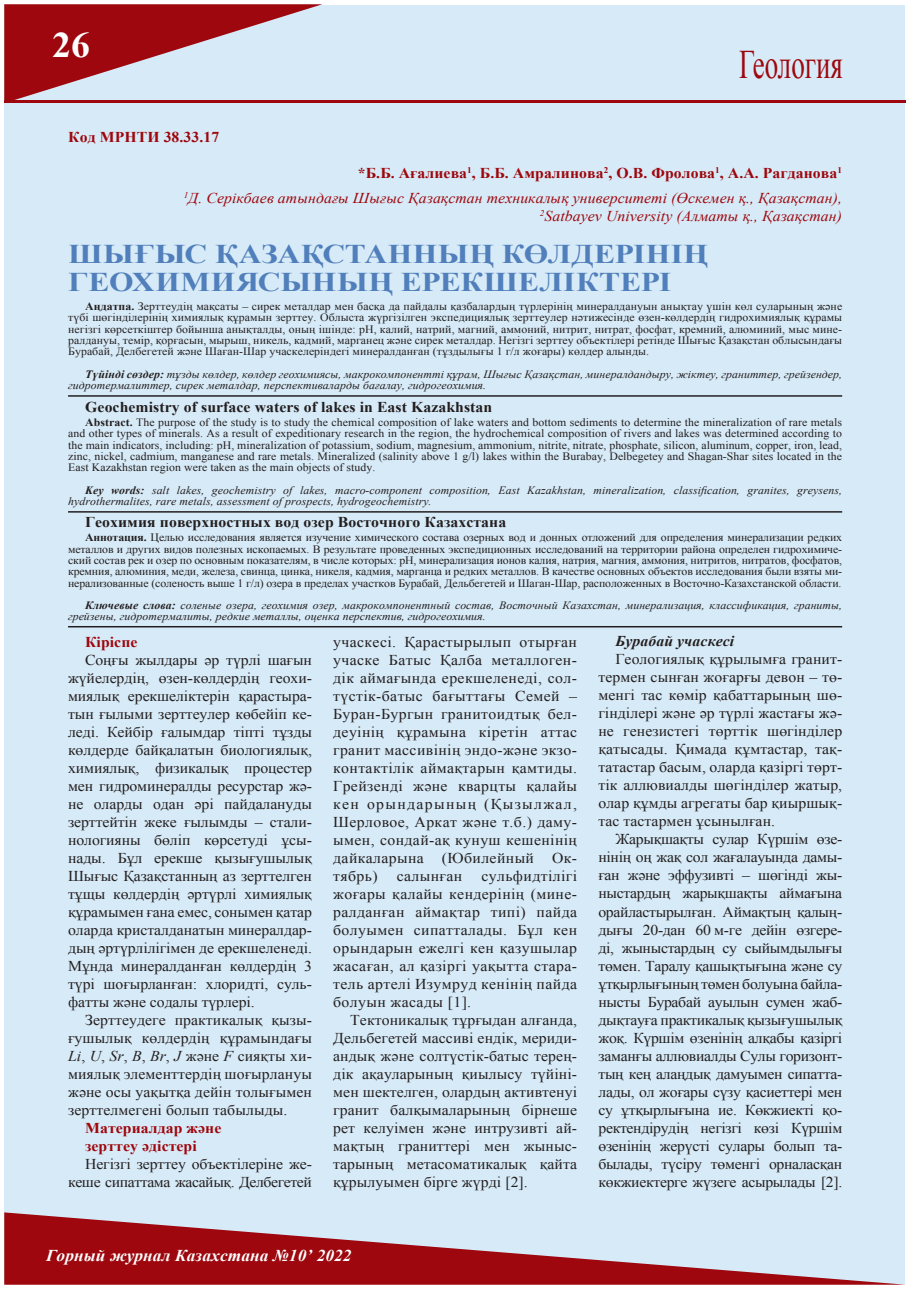
<style>
.page{position:relative;width:906px;height:1289px;background:#fff}
.page>*{position:absolute;margin:0;border:0;box-sizing:border-box;transform-origin:0 0}
.t1{font:40.5px "Times New Roman";color:#9d070d;scale:.67 1}
.t2{font:700 36px "Times New Roman";color:#fff;scale:1.05 1}
.t3{font:700 27px "Times New Roman";letter-spacing:.015em;color:#507fbb;scale:1.17 1}
.t4{font:italic 700 16.5px "Times New Roman";letter-spacing:.005em;color:#fff;scale:1.05 1}
.t5{font:15px/18px "Times New Roman";letter-spacing:.005em;color:#231f20;text-align:justify;scale:1.05 1}
.t6{font:italic 15px/25.2px "Times New Roman";letter-spacing:.005em;color:#9d070d;text-align:right;scale:1.05 1}
.t7{font:700 15px "Times New Roman";letter-spacing:.005em;color:#231f20;scale:1.05 1}
.t8{font:15px/18px "Times New Roman";letter-spacing:-.025em;color:#231f20;text-align:right;scale:1.05 1}
.t9{font:700 15px/18px "Times New Roman";letter-spacing:.005em;color:#9d070d;scale:1.05 1}
.t10{font:italic 700 15px "Times New Roman";letter-spacing:.005em;color:#231f20;scale:1.05 1}
.t11{font:15px "Times New Roman";letter-spacing:.025em;color:#231f20;scale:1.05 1}
.t12{font:11.25px/11.2px "Times New Roman";letter-spacing:.005em;color:#231f20;text-align:justify;scale:1.05 1}
.t13{font:italic 11.25px/11.2px "Times New Roman";letter-spacing:.005em;color:#231f20;scale:1.05 1}
.s1{font-weight:700;font-style:normal}
.s2{font-weight:700}
.s3{font-style:italic}
</style>
<div class="page">
<div style="left:4px;top:5px;width:900px;height:1278px;background:#d7eaf7"></div>
<svg style="left:4px;top:4px;width:318px;height:96px"></svg>
<svg style="left:4px;top:1212px;width:901px;height:72px"></svg>
<hr style="left:4px;top:100px;width:902px;height:3px;background:#9d070d">
<hr style="left:68px;top:395px;width:774px;height:1px;background:#231f20">
<hr style="left:68px;top:511px;width:774px;height:1px;background:#231f20">
<hr style="left:68px;top:626px;width:774px;height:1px;background:#231f20">
<h2 class="t2" style="left:52px;top:20px;width:38px">26</h2>
<h1 class="t1" style="left:739px;top:37px;width:156px">Геология</h1>
<p class="t9" style="left:68px;top:128px;width:145px">Код МРНТИ 38.33.17</p>
<p class="t6" style="left:184px;top:160px;width:628px"><span class="s1">*Б.Б. Ағалиева</span><sup>1</sup><span class="s1">, Б.Б. Амралинова</span><sup>2</sup><span class="s1">, О.В. Фролова</span><sup>1</sup><span class="s1">, А.А. Рагданова</span><sup>1<br></sup><sup>1</sup>Д. Серікбаев атындағы Шығыс Қазақстан техникалық университеті (Өскемен қ., Қазақстан),</p>
<p class="t6" style="left:540px;top:203px;width:289px"><sup>2</sup>Satbayev University (Алматы қ., Қазақстан)</p>
<h3 class="t3" style="left:68px;top:235px;width:257px">Шығыс Қазақстанн</h3>
<h3 class="t3" style="left:438px;top:235px;width:232px">ың көлдерінің</h3>
<h3 class="t3" style="left:68px;top:264px;width:98px">геохими</h3>
<h3 class="t3" style="left:236px;top:264px;width:373px">ясының ерекшеліктері</h3>
<p class="t12" style="left:68px;top:301px;width:738px;text-indent:17px"><span class="s2">Аңдатпа.</span> Зерттеудің мақсаты – сирек металдар мен басқа да пайдалы қазбалардың түрлерінің минералдануын анықтау үшін көл суларының және түбі шөгінділерінің химиялық құрамын зерттеу. Облыста жүргізілген экспедициялық зерттеулер нәтижесінде өзен-көлдердің гидрохимиялық құрамы негізгі көрсеткіштер бойынша анықталды, оның ішінде: рН, калий, натрий, магний, аммоний, нитрит, нитрат, фосфат, кремний, алюминий, мыс мине&shy;ралдануы, темір, қорғасын, мырыш, никель, кадмий, марганец және сирек металдар. Негізгі зерттеу объектілері ретінде Шығыс Қазақстан облысындағы Бурабай, Делбегетей және Шаған-Шар учаскелеріндегі минералданған (тұздылығы 1 г/л жоғары) көлдер алынды.</p>
<p class="t13" style="left:68px;top:368px;width:738px;text-indent:17px"><span class="s2">Түйінді сөздер:</span> тұзды көлдер, көлдер геохимиясы, макрокомпонентті құрам, Шығыс Қазақстан, минералдандыру, жіктеу, граниттер, грейзендер, гидротермалиттер, сирек металдар, перспективаларды бағалау, гидрогеохимия.</p>
<p class="t7" style="left:85px;top:396px;width:389px">Geochemistry of surface waters of lakes in East Kazakhstan</p>
<p class="t12" style="left:68px;top:416px;width:738px;text-indent:17px"><span class="s2">Abstract.</span> The purpose of the study is to study the chemical composition of lake waters and bottom sediments to determine the mineralization of rare metals and other types of minerals. As a result of expeditionary research in the region, the hydrochemical composition of rivers and lakes was determined according to the main indicators, including: pH, mineralization of potassium, sodium, magnesium, ammonium, nitrite, nitrate, phosphate, silicon, aluminum, copper, iron, lead, zinc, nickel, cadmium, manganese and rare metals. Mineralized (salinity above 1 g/l) lakes within the Burabay, Delbegetey and Shagan-Shar sites located in the East Kazakhstan region were taken as the main objects of study.</p>
<p class="t13" style="left:68px;top:484px;width:738px;text-indent:17px"><span class="s2">Key words:</span> salt lakes, geochemistry of lakes, macro-component composition, East Kazakhstan, mineralization, classification, granites, greysens, hydrothermalites, rare metals, assessment ofprospects, hydrogeochemistry.</p>
<p class="t7" style="left:85px;top:512px;width:402px">Геохимия поверхностных вод озер Восточного Казахстана</p>
<p class="t12" style="left:68px;top:532px;width:739px;text-indent:17px"><span class="s2">Аннотация.</span> Целью исследования является изучение химического состава озерных вод и донных отложений для определения минерализации редких металлов и других видов полезных ископаемых. В результате проведенных экспедиционных исследований на территории района определен гидрохимиче&shy;ский состав рек и озер по основным показателям, в числе которых: pH, минерализация ионов калия, натрия, магния, аммония, нитритов, нитратов, фосфатов, кремния, алюминия, меди, железа, свинца, цинка, никеля, кадмия, марганца и редких металлов. В качестве основных объектов исследования были взяты ми&shy;нерализованные (соленость выше 1 г/л) озера в пределах участков Бурабай, Дельбегетей и Шаган-Шар, расположенных в Восточно-Казахстанской области.</p>
<p class="t13" style="left:68px;top:599px;width:739px;text-indent:17px"><span class="s2">Ключевые слова:</span> соленые озера, геохимия озер, макрокомпонентный состав, Восточный Казахстан, минерализация, классификация, граниты, грейзены, гидротермалиты, редкие металлы, оценка перспектив, гидрогеохимия.</p>
<p class="t9" style="left:85px;top:632px;width:51px">Кіріспе</p>
<p class="t5" style="left:68px;top:650px;width:234px;text-indent:17px">Соңғы жылдары әр түрлі шағын жүйелердің, өзен-көлдердің геохи&shy;миялық ерекшеліктерін қарастыра&shy;тын ғылыми зерттеулер көбейіп ке&shy;леді. Кейбір ғалымдар тіпті тұзды көлдерде байқалатын биологиялық, химиялық, физикалық процестер мен гидроминералды ресурстар жә&shy;не оларды одан әрі пайдалануды зерттейтін жеке ғылымды – стали&shy;нологияны бөліп көрсетуді ұсы&shy;нады. Бұл ерекше қызығушылық Шығыс Қазақстанның аз зерттелген тұщы көлдердің әртүрлі химиялық құрамымен ғана емес, сонымен қатар оларда кристалданатын минералдар&shy;дың әртүрлілігімен де ерекшеленеді.<br>Мұнда минералданған көлдердің 3 түрі шоғырланған: хлоридті, суль&shy;фатты және содалы түрлері.</p>
<p class="t5" style="left:68px;top:1010px;width:234px;text-indent:17px">Зерттеудеге практикалық қызы&shy;ғушылық көлдердің құрамындағы <span class="s3">Li</span>, <span class="s3">U</span>, <span class="s3">Sr</span>, <span class="s3">B</span>, <span class="s3">Br</span>, <span class="s3">J</span> және <span class="s3">F</span> сияқты хи&shy;миялық элементтердің шоғырлануы және осы уақытқа дейін толығымен зерттелмегені болып табылыды.</p>
<p class="t9" style="left:85px;top:1118px;width:131px">Материалдар және зерттеу әдістері</p>
<p class="t8" style="left:68px;top:1154px;width:234px">Негізгі зерттеу объектілеріне же&shy;кеше сипаттама жасайық. Делбегетей</p>
<p class="t5" style="left:333px;top:632px;width:234px">учаскесі. Қарастырылып отырған учаске Батыс Қалба металлоген&shy;дік аймағында ерекшеленеді, сол&shy;түстік-батыс бағыттағы Семей – Буран-Бургын гранитоидтық бел&shy;деуінің құрамына кіретін аттас гранит массивінің эндо-және экзо&shy;контактілік аймақтарын қамтиды.<br>Грейзенді және кварцты қалайы кен орындарының (Қызылжал, Шерловое, Аркат және т.б.) даму&shy;ымен, сондай-ақ кунуш кешенінің дайкаларына (Юбилейный Ок&shy;тябрь)</p>
<p class="t10" style="left:615px;top:631px;width:115px">Бурабай учаскесі</p>
<p class="t5" style="left:598px;top:650px;width:234px;text-indent:17px">Геологиялық құрылымға гранит&shy;термен сынған жоғарғы девон – тө&shy;менгі тас көмір қабаттарының шө&shy;гінділері және әр түрлі жастағы жә&shy;не генезистегі төрттік шөгінділер қатысады. Қимада құмтастар, тақ&shy;татастар басым, оларда қазіргі төрт&shy;тік аллювиалды шөгінділер жатыр, олар құмды агрегаты бар қиыршық&shy;тас тастармен ұсынылған.</p>
<p class="t5" style="left:598px;top:830px;width:234px;text-indent:17px">Жарықшақты сулар Күршім өзе&shy;нінің оң жақ сол жағалауында дамы&shy;ған және эффузивті – шөгінді жы&shy;ныстардың жарықшақты аймағына орайластырылған. Аймақтың қалың&shy;дығы 20-дан 60 м-ге дейін өзгере&shy;ді, жыныстардың су сыйымдылығы төмен. Таралу қашықтығына және су ұтқырлығының төмен болуына байла&shy;нысты Бурабай ауылын сумен жаб&shy;дықтауға практикалық қызығушылық жоқ. Күршім өзенінің алқабы қазіргі заманғы аллювиалды Сулы горизонт&shy;тың кең алаңдық дамуымен сипатта&shy;лады, ол жоғары сүзу қасиеттері мен су ұтқырлығына ие. Көкжиекті қо&shy;ректендірудің негізгі көзі Күршім өзенінің жерүсті сулары болып та&shy;былады, түсіру төменгі орналасқан көкжиектерге жүзеге асырылады [2].</p>
<p class="t5" style="left:333px;top:866px;width:234px;text-indent:148px">сульфидтілігі жоғары қалайы кендерінің (мине&shy;ралданған аймақтар типі) пайда болуымен сипатталады. Бұл кен орындарын ежелгі кен қазушылар жасаған, ал қазіргі уақытта стара&shy;тель артелі Изумруд кенінің пайда болуын жасады [1].</p>
<p class="t5" style="left:333px;top:1010px;width:234px;text-indent:17px">Тектоникалық тұрғыдан алғанда, Дельбегетей массиві ендік, мериди&shy;андық және солтүстік-батыс терең&shy;дік ақауларының қиылысу түйіні&shy;мен шектелген, олардың активтенуі гранит балқымаларының бірнеше рет келуімен және интрузивті ай&shy;мақтың граниттері мен жыныс&shy;тарының метасоматикалық қайта құрылуымен бірге жүрді [2].</p>
<p class="t11" style="left:397px;top:865px;width:64px">салынған</p>
<p class="t4" style="left:46px;top:1244px;width:292px">Горный журнал Казахстана №10’ 2022</p>
</div>
